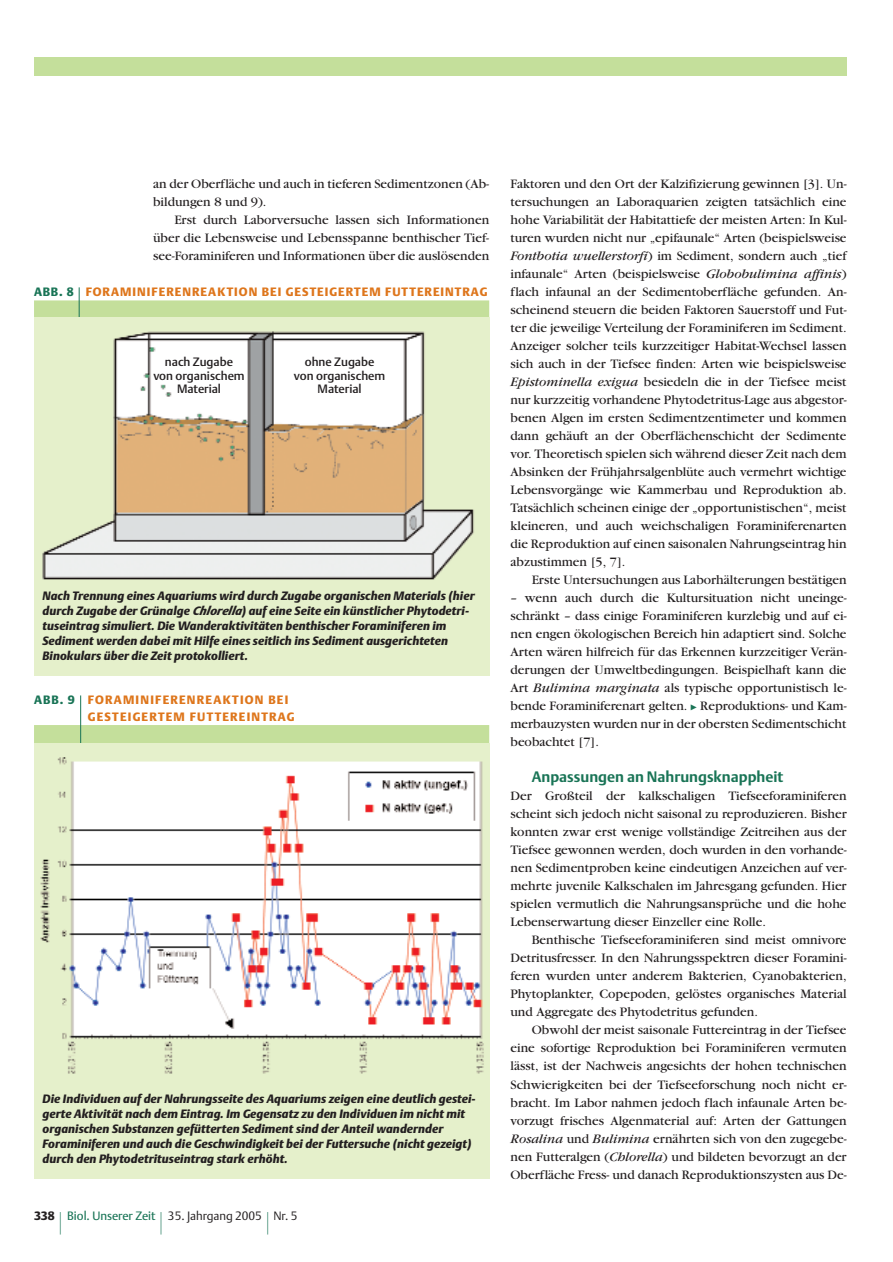
<style>
.page{position:relative;width:893px;height:1262px;background:#fff}
.page>*{position:absolute;margin:0;border:0;box-sizing:border-box;transform-origin:0 0}
.t1{font:200 30px "Helvetica Neue";color:#197456}
.t2{font:700 15px "DTL Argo T";color:#197456}
.t3{font:13.5px/18px "Garamond";color:#231f20;text-align:justify}
.t4{font:italic 12px/15px "DTL Argo T Black";letter-spacing:.005em;color:#231f20}
.t5{font:12px/16.5px "DTL Argo T Black";letter-spacing:.1em;color:#de761c}
.t6{font:12px/13.5px "DTL Argo T Medium";letter-spacing:-.005em;color:#231f20;text-align:center}
.t7{font:12px "DTL Argo T Light";color:#231f20}
.t8{font:12px "DTL Argo T";color:#197456}
.t9{font:12px "DTL Argo T Black";color:#231f20}
.s1{color:#197456}
.s2{font-style:italic}
</style>
<div class="page">
<div style="left:34px;top:58px;width:812px;height:18px;background:#c4df9b"></div>
<div style="left:34px;top:300px;width:455px;height:18px;background:#c4df9b"></div>
<hr style="left:79px;top:287px;width:1px;height:50px;background:#197456">
<div style="left:34px;top:317px;width:455px;height:359px;background:#e5f0cb"></div>
<img style="left:42px;top:331px;width:432px;height:249px">
<div style="left:34px;top:725px;width:455px;height:18px;background:#c4df9b"></div>
<hr style="left:80px;top:695px;width:1px;height:50px;background:#197456">
<div style="left:34px;top:743px;width:455px;height:436px;background:#e5f0cb"></div>
<img style="left:40px;top:757px;width:444px;height:317px">
<p class="t3" style="left:153px;top:176px;width:337px">an der Oberfläche und auch in tieferen Sedimentzonen (Ab&shy;bildungen 8 und 9).</p>
<p class="t3" style="left:153px;top:212px;width:337px;text-indent:21px">Erst durch Laborversuche lassen sich Informationen über die Lebensweise und Lebensspanne benthischer Tief&shy;see-Foraminiferen und Informationen über die auslösenden</p>
<p class="t5" style="left:34px;top:285px;width:454px"><span class="s1">ABB. 8</span> FORAMINIFERENREAKTION BEI GESTEIGERTEM FUTTEREINTRAG</p>
<p class="t6" style="left:153px;top:357px;width:93px">nach Zugabe<br>von organischem<br>Material</p>
<p class="t6" style="left:294px;top:357px;width:93px">ohne Zugabe von organischem<br>Material</p>
<p class="t4" style="left:43px;top:590px;width:433px">Nach Trennung eines Aquariums wird durch Zugabe organischen Materials (hier durch Zugabe der Grünalge Chlorella) auf eine Seite ein künstlicher Phytodetri&shy;tuseintrag simuliert. Die Wanderaktivitäten benthischer Foraminiferen im Sediment werden dabei mit Hilfe eines seitlich ins Sediment ausgerichteten Binokulars über die Zeit protokolliert.</p>
<p class="t5" style="left:88px;top:693px;width:208px;text-indent:-54px"><span class="s1">ABB. 9</span> FORAMINIFERENREAKTION BEI<br>GESTEIGERTEM FUTTEREINTRAG</p>
<p class="t4" style="left:43px;top:1092px;width:434px">Die Individuen auf der Nahrungsseite des Aquariums zeigen eine deutlich gestei&shy;gerte Aktivität nach dem Eintrag. Im Gegensatz zu den Individuen im nicht mit organischen Substanzen gefütterten Sediment sind der Anteil wandernder Foraminiferen und auch die Geschwindigkeit bei der Futtersuche (nicht gezeigt) durch den Phytodetrituseintrag stark erhöht.</p>
<p class="t9" style="left:34px;top:1211px;width:22px">338</p>
<h1 class="t1" style="left:57px;top:1212px;width:8px">|</h1>
<p class="t8" style="left:67px;top:1211px;width:90px">Biol. Unserer Zeit</p>
<h1 class="t1" style="left:158px;top:1212px;width:8px">|</h1>
<p class="t7" style="left:168px;top:1211px;width:95px">35. Jahrgang 2005</p>
<h1 class="t1" style="left:264px;top:1212px;width:8px">|</h1>
<p class="t7" style="left:273px;top:1211px;width:26px">Nr. 5</p>
<p class="t3" style="left:510px;top:176px;width:337px">Faktoren und den Ort der Kalzifizierung gewinnen [3]. Un&shy;tersuchungen an Laboraquarien zeigten tatsächlich eine hohe Variabilität der Habitattiefe der meisten Arten: In Kul&shy;turen wurden nicht nur „epifaunale“ Arten (beispielsweise <span class="s2">Fontbotia wuellerstorfi</span>) im Sediment, sondern auch „tief infaunale“ Arten (beispielsweise <span class="s2">Globobulimina affinis</span>) flach infaunal an der Sedimentoberfläche gefunden. An&shy;scheinend steuern die beiden Faktoren Sauerstoff und Fut&shy;ter die jeweilige Verteilung der Foraminiferen im Sediment.<br>Anzeiger solcher teils kurzzeitiger Habitat-Wechsel lassen sich auch in der Tiefsee finden: Arten wie beispielsweise <span class="s2">Epistominella exigua</span> besiedeln die in der Tiefsee meist nur kurzzeitig vorhandene Phytodetritus-Lage aus abgestor&shy;benen Algen im ersten Sedimentzentimeter und kommen dann gehäuft an der Oberflächenschicht der Sedimente vor. Theoretisch spielen sich während dieser Zeit nach dem Absinken der Frühjahrsalgenblüte auch vermehrt wichtige Lebensvorgänge wie Kammerbau und Reproduktion ab.<br>Tatsächlich scheinen einige der „opportunistischen“, meist kleineren, und auch weichschaligen Foraminiferenarten die Reproduktion auf einen saisonalen Nahrungseintrag hin abzustimmen [5, 7].</p>
<p class="t3" style="left:531px;top:572px;width:316px">Erste Untersuchungen aus Laborhälterungen bestätigen</p>
<p class="t3" style="left:510px;top:590px;width:337px">– wenn auch durch die Kultursituation nicht uneinge&shy;schränkt – dass einige Foraminiferen kurzlebig und auf ei&shy;nen engen ökologischen Bereich hin adaptiert sind. Solche Arten wären hilfreich für das Erkennen kurzzeitiger Verän&shy;derungen der Umweltbedingungen. Beispielhaft kann die Art <span class="s2">Bulimina marginata</span> als typische opportunistisch le&shy;bende Foraminiferenart gelten. Reproduktions- und Kam&shy;merbauzysten wurden nur in der obersten Sedimentschicht beobachtet [7].</p>
<p class="t2" style="left:531px;top:771px;width:253px">Anpassungen an Nahrungsknappheit</p>
<p class="t3" style="left:510px;top:788px;width:337px">Der Großteil der kalkschaligen Tiefseeforaminiferen scheint sich jedoch nicht saisonal zu reproduzieren. Bisher konnten zwar erst wenige vollständige Zeitreihen aus der Tiefsee gewonnen werden, doch wurden in den vorhande&shy;nen Sedimentproben keine eindeutigen Anzeichen auf ver&shy;mehrte juvenile Kalkschalen im Jahresgang gefunden. Hier spielen vermutlich die Nahrungsansprüche und die hohe Lebenserwartung dieser Einzeller eine Rolle.</p>
<p class="t3" style="left:510px;top:932px;width:337px;text-indent:21px">Benthische Tiefseeforaminiferen sind meist omnivore Detritusfresser. In den Nahrungsspektren dieser Foramini&shy;feren wurden unter anderem Bakterien, Cyanobakterien, Phytoplankter, Copepoden, gelöstes organisches Material und Aggregate des Phytodetritus gefunden.</p>
<p class="t3" style="left:510px;top:1022px;width:337px;text-indent:21px">Obwohl der meist saisonale Futtereintrag in der Tiefsee eine sofortige Reproduktion bei Foraminiferen vermuten lässt, ist der Nachweis angesichts der hohen technischen Schwierigkeiten bei der Tiefseeforschung noch nicht er&shy;bracht. Im Labor nahmen jedoch flach infaunale Arten be&shy;vorzugt frisches Algenmaterial auf: Arten der Gattungen <span class="s2">Rosalina</span> und <span class="s2">Bulimina</span> ernährten sich von den zugegebe&shy;nen Futteralgen (<span class="s2">Chlorella</span>) und bildeten bevorzugt an der Oberfläche Fress- und danach Reproduktionszysten aus De-</p>
</div>
